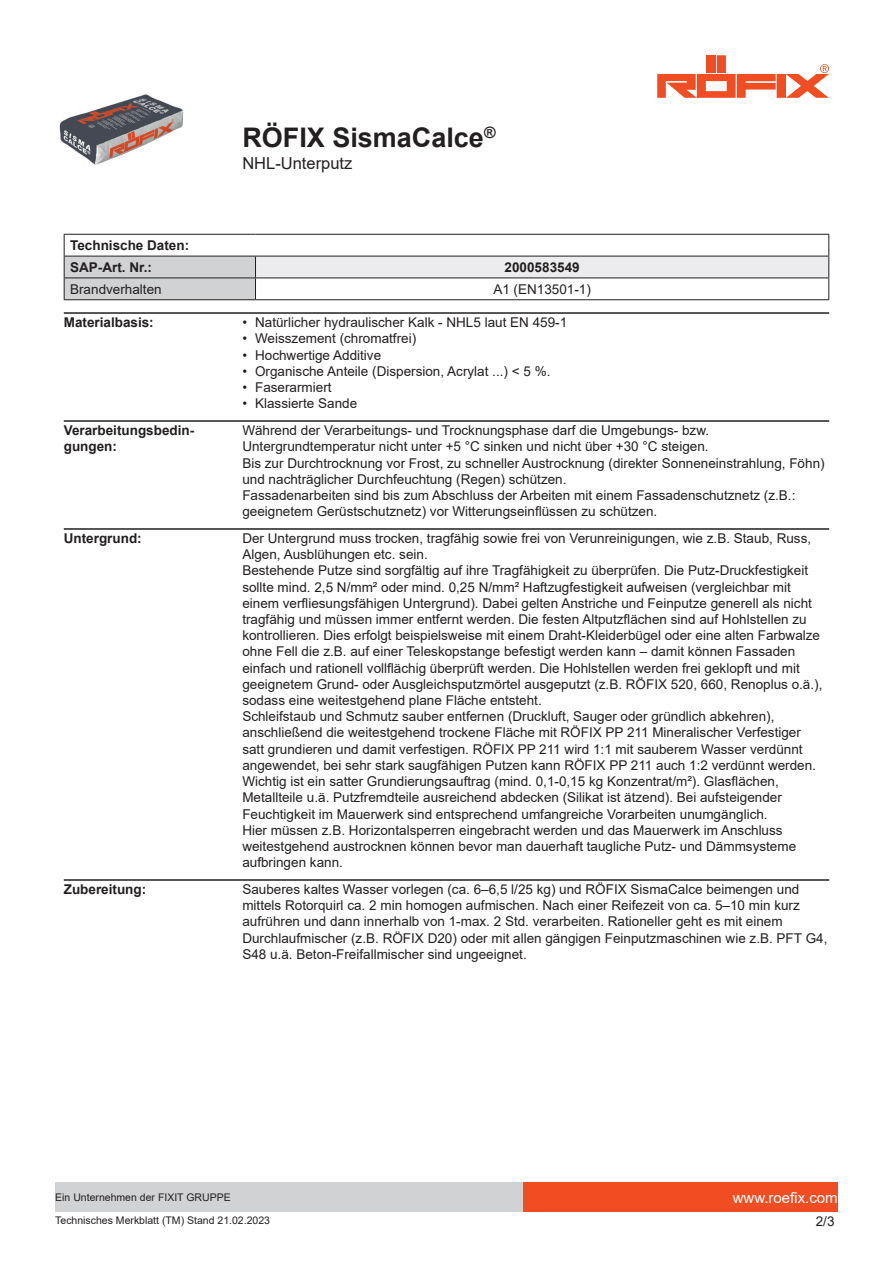
<style>
.page{position:relative;width:893px;height:1263px;background:#fff}
.page>*{position:absolute;margin:0;border:0;box-sizing:border-box;transform-origin:0 0}
.t1{font:700 27px "Arial";color:#231f20}
.t2{font:16.5px "Arial";color:#231f20}
.t3{font:15px "Arial";color:#fff}
.t4{font:13.5px/16.2px "Arial";color:#231f20}
.t5{font:700 13.5px/21.9px "Arial";color:#231f20}
.t6{font:10.5px "Arial";color:#231f20}
</style>
<div class="page">
<img style="left:59px;top:95px;width:125px;height:70px">
<div style="left:717px;top:55px;width:9px;height:18px;background:#f04d22"></div>
<div style="left:707px;top:55px;width:9px;height:18px;background:#f04d22"></div>
<svg style="left:657px;top:64px;width:172px;height:34px"></svg>
<div style="left:523px;top:1182px;width:315px;height:30px;background:#f04d22"></div>
<div style="left:55px;top:1182px;width:468px;height:30px;background:#d1d2d4"></div>
<div style="left:255px;top:256px;width:574px;height:22px;background:#ececee"></div>
<hr style="left:64px;top:234px;width:191px;height:1px;background:#231f20">
<hr style="left:255px;top:234px;width:574px;height:1px;background:#231f20">
<hr style="left:255px;top:256px;width:574px;height:1px;background:#231f20">
<hr style="left:255px;top:278px;width:574px;height:1px;background:#231f20">
<svg style="left:64px;top:235px;width:192px;height:64px"></svg>
<svg style="left:828px;top:235px;width:1px;height:64px"></svg>
<hr style="left:64px;top:299px;width:191px;height:1px;background:#231f20">
<hr style="left:255px;top:299px;width:574px;height:1px;background:#231f20">
<hr style="left:64px;top:312px;width:765px;height:2px;background:#231f20">
<hr style="left:64px;top:420px;width:765px;height:2px;background:#231f20">
<hr style="left:64px;top:528px;width:765px;height:2px;background:#231f20">
<hr style="left:64px;top:879px;width:765px;height:2px;background:#231f20">
<p class="t5" style="left:70px;top:235px;width:121px">Technische Daten:<br>SAP-Art. Nr.:</p>
<h1 class="t1" style="left:242px;top:119px;width:255px">RÖFIX SismaCalce<sup>®</sup></h1>
<p class="t2" style="left:242px;top:152px;width:112px">NHL-Unterputz</p>
<p class="t5" style="left:505px;top:256px;width:77px">2000583549</p>
<p class="t4" style="left:70px;top:281px;width:93px">Brandverhalten</p>
<p class="t4" style="left:493px;top:281px;width:99px">A1 (EN13501-1)</p>
<p class="t5" style="left:64px;top:312px;width:92px">Materialbasis:</p>
<p class="t4" style="left:242px;top:314px;width:326px">• Natürlicher hydraulischer Kalk - NHL5 laut EN 459-1</p>
<p class="t4" style="left:242px;top:330px;width:175px">• Weisszement (chromatfrei)</p>
<p class="t4" style="left:242px;top:347px;width:140px">• Hochwertige Additive</p>
<p class="t4" style="left:242px;top:363px;width:310px">• Organische Anteile (Dispersion, Acrylat ...) &lt; 5 %.</p>
<p class="t4" style="left:242px;top:379px;width:91px">• Faserarmiert</p>
<p class="t4" style="left:242px;top:395px;width:116px">• Klassierte Sande</p>
<p class="t5" style="left:64px;top:422px;width:132px;line-height:16.2px">Verarbeitungsbedin&shy;gungen:</p>
<p class="t4" style="left:242px;top:422px;width:584px">Während der Verarbeitungs- und Trocknungsphase darf die Umgebungs- bzw.<br>Untergrundtemperatur nicht unter +5 °C sinken und nicht über +30 °C steigen.<br>Bis zur Durchtrocknung vor Frost, zu schneller Austrocknung (direkter Sonneneinstrahlung, Föhn) und nachträglicher Durchfeuchtung (Regen) schützen.<br>Fassadenarbeiten sind bis zum Abschluss der Arbeiten mit einem Fassadenschutznetz (z.B.: geeignetem Gerüstschutznetz) vor Witterungseinflüssen zu schützen.</p>
<p class="t5" style="left:64px;top:527px;width:79px">Untergrund:</p>
<p class="t4" style="left:242px;top:530px;width:582px">Der Untergrund muss trocken, tragfähig sowie frei von Verunreinigungen, wie z.B. Staub, Russ, Algen, Ausblühungen etc. sein.<br>Bestehende Putze sind sorgfältig auf ihre Tragfähigkeit zu überprüfen. Die Putz-Druckfestigkeit sollte mind. 2,5 N/mm² oder mind. 0,25 N/mm² Haftzugfestigkeit aufweisen (vergleichbar mit einem verfliesungsfähigen Untergrund). Dabei gelten Anstriche und Feinputze generell als nicht tragfähig und müssen immer entfernt werden. Die festen Altputzflächen sind auf Hohlstellen zu kontrollieren. Dies erfolgt beispielsweise mit einem Draht-Kleiderbügel oder eine alten Farbwalze ohne Fell die z.B. auf einer Teleskopstange befestigt werden kann – damit können Fassaden einfach und rationell vollflächig überprüft werden. Die Hohlstellen werden frei geklopft und mit geeignetem Grund- oder Ausgleichsputzmörtel ausgeputzt (z.B. RÖFIX 520, 660, Renoplus o.ä.), sodass eine weitestgehend plane Fläche entsteht.<br>Schleifstaub und Schmutz sauber entfernen (Druckluft, Sauger oder gründlich abkehren), anschließend die weitestgehend trockene Fläche mit RÖFIX PP 211 Mineralischer Verfestiger satt grundieren und damit verfestigen. RÖFIX PP 211 wird 1:1 mit sauberem Wasser verdünnt angewendet, bei sehr stark saugfähigen Putzen kann RÖFIX PP 211 auch 1:2 verdünnt werden.<br>Wichtig ist ein satter Grundierungsauftrag (mind. 0,1-0,15 kg Konzentrat/m²). Glasflächen, Metallteile u.ä. Putzfremdteile ausreichend abdecken (Silikat ist ätzend). Bei aufsteigender Feuchtigkeit im Mauerwerk sind entsprechend umfangreiche Vorarbeiten unumgänglich.<br>Hier müssen z.B. Horizontalsperren eingebracht werden und das Mauerwerk im Anschluss weitestgehend austrocknen können bevor man dauerhaft taugliche Putz- und Dämmsysteme aufbringen kann.</p>
<p class="t5" style="left:64px;top:878px;width:84px">Zubereitung:</p>
<p class="t4" style="left:242px;top:881px;width:586px">Sauberes kaltes Wasser vorlegen (ca. 6–6,5 l/25 kg) und RÖFIX SismaCalce beimengen und mittels Rotorquirl ca. 2 min homogen aufmischen. Nach einer Reifezeit von ca. 5–10 min kurz aufrühren und dann innerhalb von 1-max. 2 Std. verarbeiten. Rationeller geht es mit einem Durchlaufmischer (z.B. RÖFIX D20) oder mit allen gängigen Feinputzmaschinen wie z.B. PFT G4, S48 u.ä. Beton-Freifallmischer sind ungeeignet.</p>
<p class="t6" style="left:55px;top:1190px;width:177px">Ein Unternehmen der FIXIT GRUPPE</p>
<p class="t3" style="left:733px;top:1187px;width:107px">www.roefix.com</p>
<p class="t6" style="left:55px;top:1213px;width:216px">Technisches Merkblatt (TM) Stand 21.02.2023</p>
<p class="t4" style="left:816px;top:1213px;width:20px">2/3</p>
</div>
